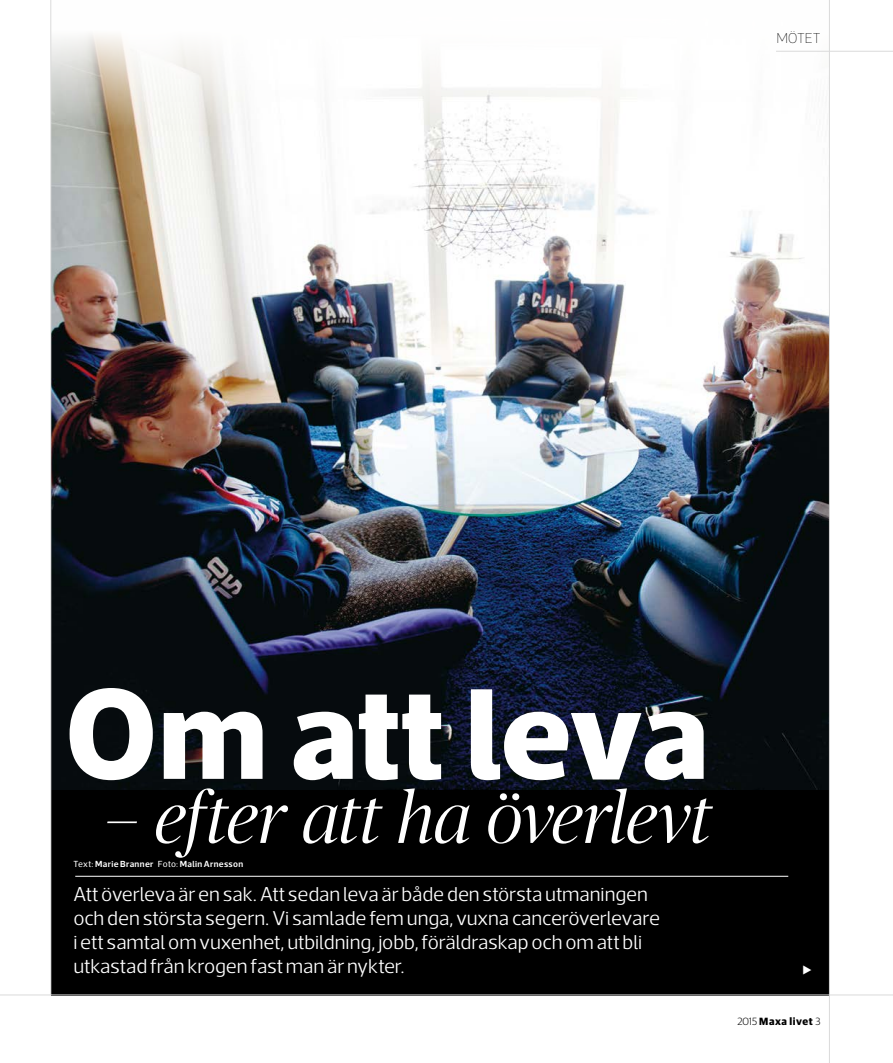
<style>
.page{position:relative;width:893px;height:1063px;background:#fff}
.page>*{position:absolute;margin:0;border:0;box-sizing:border-box;transform-origin:0 0}
.t1{font:800 131.7px "Acto";color:#fff}
.t2{font:italic 300 72.15px "Publico Banner";letter-spacing:-.005em;color:#fff}
.t3{font:300 20.4px/24px "Acto";letter-spacing:-.005em;color:#fff}
.t4{font:100 14.55px "Acto";letter-spacing:-.005em;color:#000}
.t5{font:11.7px "European Pi Three OTW";color:#fff}
.t6{font:700 10.5px "Guardian Sans";letter-spacing:.05em;color:#000}
.t7{font:600 9px "Acto";letter-spacing:.04em;color:#fff}
.s1{font-weight:400}
.s2{font-weight:300}
</style>
<div class="page">
<div style="left:51px;top:0;width:779px;height:995px;background:#000"></div>
<img style="left:52px;top:0;width:777px;height:789px">
<hr style="left:75px;top:876px;width:713px;height:1px;background:#fff">
<hr style="left:0;top:995px;width:893px;height:1px;background:#dadada">
<hr style="left:829px;top:0;width:1px;height:1063px;background:#dadada">
<hr style="left:51px;top:0;width:1px;height:995px;background:#dadada">
<hr style="left:776px;top:51px;width:117px;height:1px;background:#dadada">
<p class="t4" style="left:776px;top:30px;width:46px">mötet</p>
<h1 class="t1" style="left:64px;top:653px;width:646px">Om att leva</h1>
<h2 class="t2" style="left:105px;top:779px;width:608px">– efter att ha överlevt</h2>
<p class="t3" style="left:73px;top:882px;width:588px">Att överleva är en sak. Att sedan leva är både den största utmaningen och den största segern. Vi samlade fem unga, vuxna canceröverlevare i ett samtal om vuxenhet, utbildning, jobb, föräldraskap och om att bli utkastad från krogen fast man är nykter.</p>
<p class="t7" style="left:73px;top:859px;width:171px"><span class="s1">Text:</span> Marie Branner <span class="s1">Foto:</span> Malin Arnesson</p>
<p class="t5" style="left:802px;top:962px;width:11px">E</p>
<p class="t6" style="left:737px;top:1014px;width:85px"><span class="s2">2015</span> Maxa livet <span class="s2">3</span></p>
</div>
